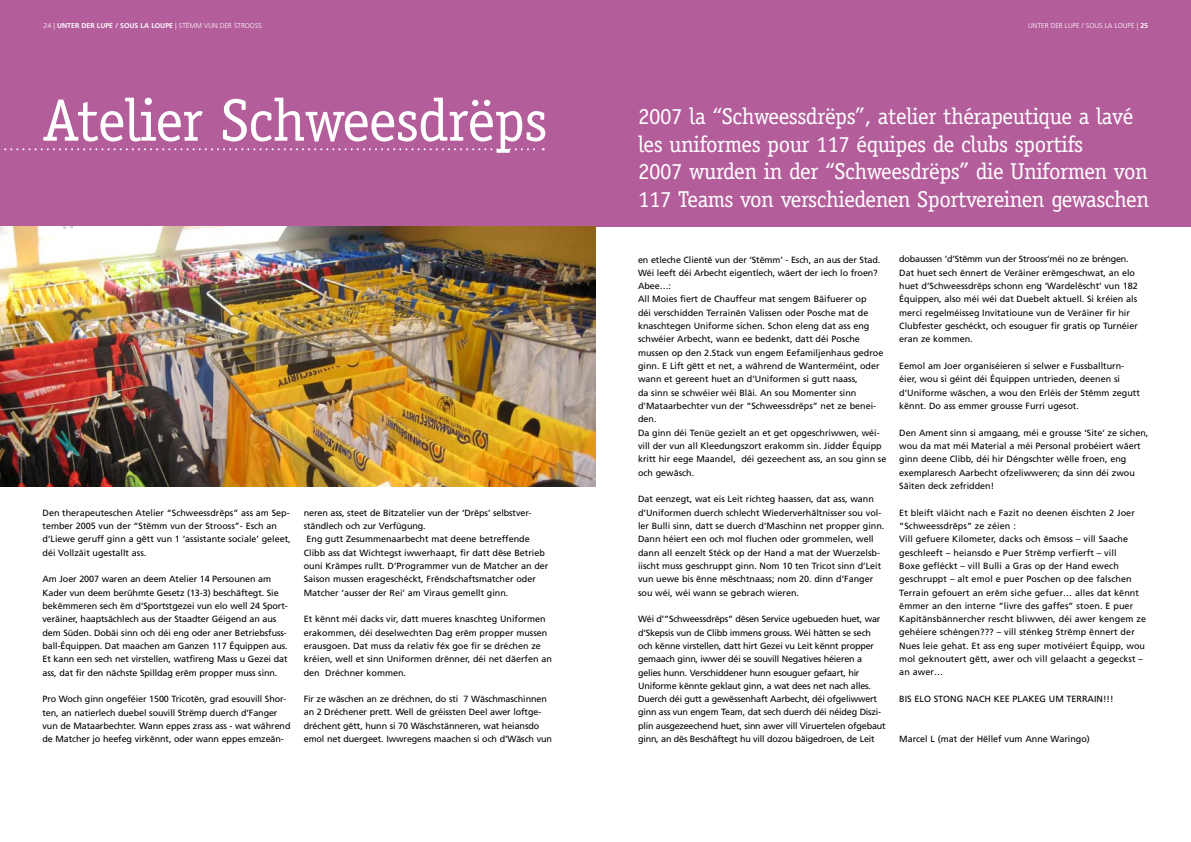
<style>
.page{position:relative;width:1191px;height:842px;background:#fff}
.page>*{position:absolute;margin:0;border:0;box-sizing:border-box;transform-origin:0 0}
.t1{font:60px "Officina Serif";letter-spacing:-.02em;color:#fff}
.t2{font:23px/27.6px "Officina Serif";letter-spacing:-.02em;color:#fff}
.t3{font:9px/13.3px "Frutiger";color:#000}
.t4{font:9px/13.3px "Frutiger";letter-spacing:-.02em;color:#000}
.t5{font:700 7px "Frutiger";color:#fff}
.t6{font:300 7px "Frutiger";color:#fff}
.s1{font-weight:300}
.s2{font-weight:700}
</style>
<div class="page">
<div style="left:0;top:0;width:1191px;height:227px;background:#b45d9b"></div>
<svg style="left:4px;top:148px;width:540px;height:2px"></svg>
<img style="left:0;top:227px;width:595px;height:259px">
<p class="t5" style="left:44px;top:22px;width:181px"><span class="s1">24 |</span> UNTER DER LUPE / SOUS LA LOUPE <span class="s1">| STËMM VUN DER</span></p>
<p class="t6" style="left:234px;top:22px;width:9px">STROOSS</p>
<p class="t6" style="left:1028px;top:22px;width:121px">UNTER DER LUPE / SOUS LA LOUPE | <span class="s2">25</span></p>
<h1 class="t1" style="left:43px;top:85px;width:506px">Atelier Schweesdrëps</h1>
<h2 class="t2" style="left:638px;top:103px;width:512px">2007 la “Schweessdrëps”, atelier thérapeutique a lavé les uniformes pour 117 équipes de clubs sportifs<br>2007 wurden in der “Schweesdrëps” die Uniformen von 117 Teams von verschiedenen Sportvereinen gewaschen</h2>
<p class="t3" style="left:43px;top:506px;width:250px">Den therapeuteschen Atelier “Schweessdrëps” ass am Sep&shy;tember 2005 vun der “Stëmm vun der Strooss”- Esch an d’Liewe geruff ginn a gëtt vun 1 ‘assistante sociale’ geleet, déi Vollzäit ugestallt ass.</p>
<p class="t3" style="left:43px;top:572px;width:247px">Am Joer 2007 waren an deem Atelier 14 Persounen am Kader vun deem berühmte Gesetz (13-3) beschäftegt. Sie bekëmmeren sech ëm d’Sportstgezei vun elo well 24 Sport&shy;veräiner, haaptsächlech aus der Staadter Géigend an aus dem Süden. Dobäi sinn och déi eng oder aner Betriebsfuss&shy;ball-Équippen. Dat maachen am Ganzen 117 Équippen aus.<br>Et kann een sech net virstellen, watfireng Mass u Gezei dat ass, dat fir den nächste Spilldag erëm propper muss sinn.</p>
<p class="t3" style="left:43px;top:692px;width:249px">Pro Woch ginn ongeféier 1500 Tricotën, grad esouvill Shor&shy;ten, an natierlech duebel souvill Strëmp duerch d’Fanger vun de Mataarbechter. Wann eppes zrass ass - wat während de Matcher jo heefeg virkënnt, oder wann eppes emzeän-</p>
<p class="t3" style="left:304px;top:506px;width:229px">neren ass, steet de Bitzatelier vun der ‘Drëps’ selbstver-</p>
<p class="t3" style="left:304px;top:519px;width:124px">ständlech och zur Verfügung.</p>
<p class="t3" style="left:306px;top:533px;width:225px">Eng gutt Zesummenaarbecht mat deene betreffende</p>
<p class="t3" style="left:304px;top:546px;width:243px">Clibb ass dat Wichtegst iwwerhaapt, fir datt dëse Betrieb</p>
<p class="t3" style="left:304px;top:559px;width:246px">ouni Krämpes rullt. D’Programmer vun de Matcher an der</p>
<p class="t3" style="left:304px;top:572px;width:234px">Saison mussen erageschéckt, Frëndschaftsmatcher oder</p>
<p class="t3" style="left:304px;top:586px;width:206px">Matcher ‘ausser der Rei’ am Viraus gemellt ginn.</p>
<p class="t3" style="left:304px;top:612px;width:250px">Et kënnt méi dacks vir, datt mueres knaschteg Uniformen erakommen, déi deselwechten Dag erëm propper mussen erausgoen. Dat muss da relativ féx goe fir se dréchen ze kréien, well et sinn Uniformen drënner, déi net däerfen an den Dréchner kommen.</p>
<p class="t3" style="left:304px;top:692px;width:250px">Fir ze wäschen an ze dréchnen, do sti 7 Wäschmaschinnen an 2 Dréchener prett. Well de gréissten Deel awer loftge&shy;dréchent gëtt, hunn si 70 Wäschstänneren, wat heiansdo emol net duergeet. Iwwregens maachen si och d’Wäsch vun</p>
<p class="t3" style="left:638px;top:253px;width:250px">en etleche Clientë vun der ‘Stëmm’ - Esch, an aus der Stad.<br>Wéi leeft déi Arbecht eigentlech, wäert der iech lo froen?<br>Abee…:<br>All Moies fiert de Chauffeur mat sengem Bäifuerer op<br>déi verschidden Terrainën Valissen oder Posche mat de knaschtegen Uniforme sichen. Schon eleng dat ass eng schwéier Arbecht, wann ee bedenkt, datt déi Posche mussen op den 2.Stack vun engem Eefamiljenhaus gedroe ginn. E Lift gëtt et net, a während de Wanterméint, oder wann et gereent huet an d’Uniformen si gutt naass,<br>da sinn se schwéier wéi Bläi. An sou Momenter sinn d’Mataarbechter vun der “Schweessdrëps” net ze benei&shy;den.<br>Da ginn déi Tenüe gezielt an et get opgeschriwwen, wéi&shy;vill der vun all Kleedungszort erakomm sin. Jidder Équipp kritt hir eege Maandel, déi gezeechent ass, an sou ginn se och gewäsch.</p>
<p class="t3" style="left:638px;top:493px;width:248px">Dat eenzegt, wat eis Leit richteg haassen, dat ass, wann d’Uniformen duerch schlecht Wiederverhältnisser sou vol&shy;ler Bulli sinn, datt se duerch d’Maschinn net propper ginn.<br>Dann héiert een och mol fluchen oder grommelen, well dann all eenzelt Stéck op der Hand a mat der Wuerzelsb&shy;iischt muss geschruppt ginn. Nom 10 ten Tricot sinn d’Leit vun uewe bis ënne mëschtnaass; nom 20. dinn d’Fanger sou wéi, wéi wann se gebrach wieren.</p>
<p class="t4" style="left:638px;top:612px;width:249px">Wéi d’”Schweessdrëps” dësen Service ugebueden huet, war d’Skepsis vun de Clibb immens grouss. Wéi hätten se sech och kënne virstellen, datt hirt Gezei vu Leit kënnt propper gemaach ginn, iwwer déi se souvill Negatives héieren a gelies hunn. Verschiddener hunn esouguer gefaart, hir Uniforme kënnte geklaut ginn, a wat dees net nach alles.<br>Duerch déi gutt a gewëssenhaft Aarbecht, déi ofgeliwwert ginn ass vun engem Team, dat sech duerch déi néideg Diszi&shy;plin ausgezeechend huet, sinn awer vill Viruertelen ofgebaut ginn, an dës Beschäftegt hu vill dozou bäigedroen, de Leit</p>
<p class="t3" style="left:899px;top:253px;width:240px">dobaussen ‘d’Stëmm vun der Strooss’méi no ze bréngen.<br>Dat huet sech ënnert de Veräiner erëmgeschwat, an elo huet d’Schweessdrëps schonn eng ‘Wardelëscht’ vun 182<br>Équippen, also méi wéi dat Duebelt aktuell. Si kréien als merci regelméisseg Invitatioune vun de Veräiner fir hir Clubfester geschéckt, och esouguer fir gratis op Turnéier eran ze kommen.</p>
<p class="t3" style="left:899px;top:359px;width:242px">Eemol am Joer organiséieren si selwer e Fussballturn&shy;éier, wou si géint déi Équippen untrieden, deenen si d’Uniforme wäschen, a wou den Erléis der Stëmm zegutt kënnt. Do ass emmer grousse Furri ugesot.</p>
<p class="t3" style="left:899px;top:426px;width:251px">Den Ament sinn si amgaang, méi e grousse ‘Site’ ze sichen, wou da mat méi Material a méi Personal probéiert wäert ginn deene Clibb, déi hir Déngschter wëlle froen, eng exemplaresch Aarbecht ofzeliwweren; da sinn déi zwou Säiten deck zefridden!</p>
<p class="t3" style="left:899px;top:506px;width:248px">Et bleift vläicht nach e Fazit no deenen éischten 2 Joer “Schweessdrëps” ze zéien :<br>Vill gefuere Kilometer, dacks och ëmsoss – vill Saache geschleeft – heiansdo e Puer Strëmp verfierft – vill<br>Boxe gefléckt – vill Bulli a Gras op der Hand ewech geschruppt – alt emol e puer Poschen op dee falschen Terrain gefouert an erëm siche gefuer… alles dat kënnt ëmmer an den interne ”livre des gaffes” stoen. E puer Kapitänsbännercher rescht bliwwen, déi awer kengem ze gehéiere schéngen??? – vill sténkeg Strëmp ënnert der Nues leie gehat. Et ass eng super motivéiert Équipp, wou mol geknoutert gëtt, awer och vill gelaacht a gegeckst – an awer…</p>
<p class="t3" style="left:899px;top:692px;width:216px">BIS ELO STONG NACH KEE PLAKEG UM TERRAIN!!!</p>
<p class="t3" style="left:899px;top:732px;width:192px">Marcel L (mat der Hëllef vum Anne Waringo)</p>
</div>
